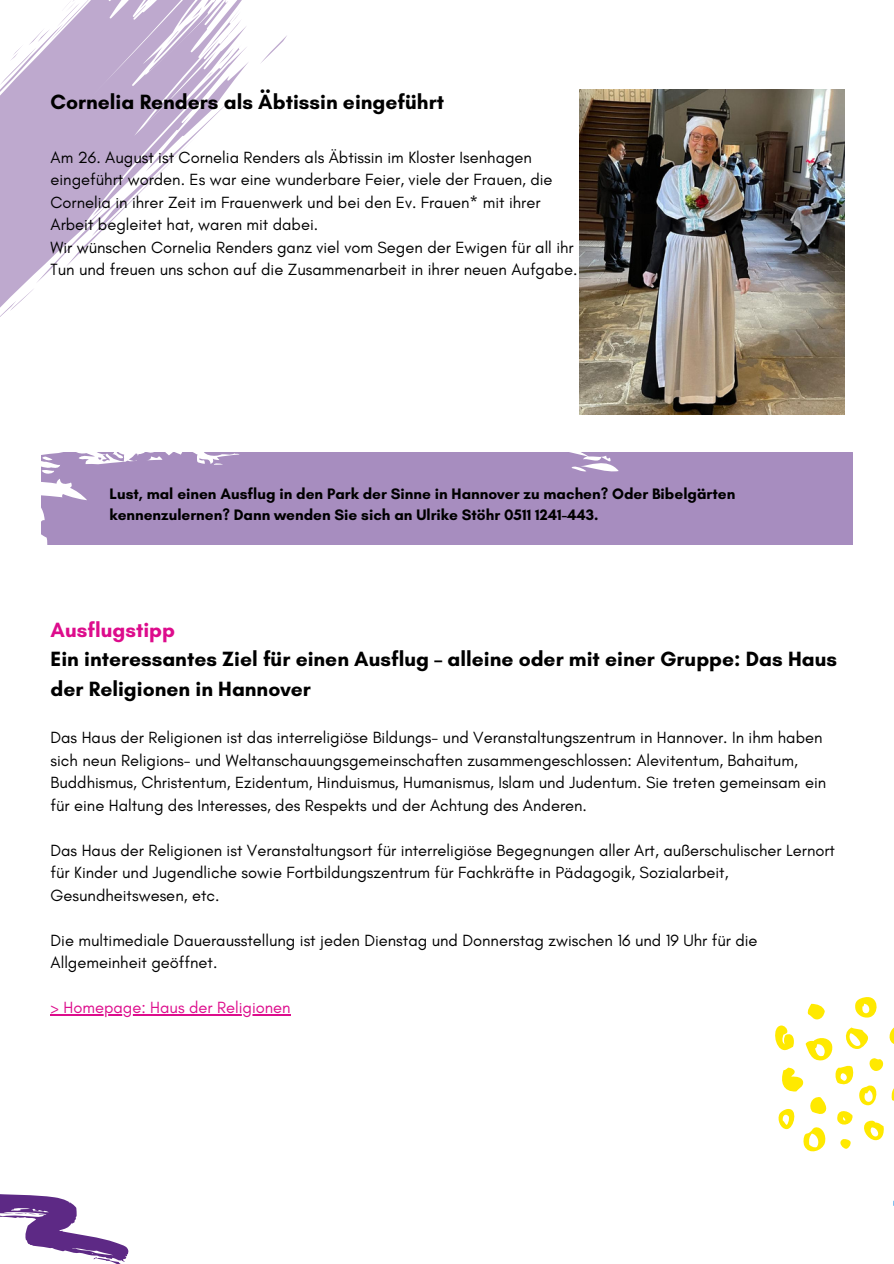
<style>
.page{position:relative;width:894px;height:1264px;background:#fff}
.page>*{position:absolute;margin:0;border:0;box-sizing:border-box;transform-origin:0 0}
.t1{font:700 21px/29.2px "Glacial Indifference";color:#000}
.t2{font:700 21px "Glacial Indifference";color:#dd0c8c}
.t3{font:16.5px/22.5px "Glacial Indifference";color:#000}
.t4{font:16.5px "Glacial Indifference";color:#dd0c8c}
.t5{font:700 15.45px/21.1px "Glacial Indifference";color:#000}
</style>
<div class="page">
<svg style="left:0;top:0;width:287px;height:317px"></svg>
<svg style="left:775px;top:997px;width:119px;height:154px"></svg>
<svg style="left:0;top:1194px;width:129px;height:69px"></svg>
<img style="left:579px;top:89px;width:265px;height:326px">
<div style="left:41px;top:453px;width:811px;height:91px;background:#a78dbf"></div>
<hr style="left:50px;top:1014px;width:240px;height:1px;background:#dd0c8c">
<p class="t1" style="left:50px;top:87px;width:395px">Cornelia Renders als Äbtissin eingeführt</p>
<p class="t3" style="left:50px;top:146px;width:503px">Am 26. August ist Cornelia Renders als Äbtissin im Kloster Isenhagen eingeführt worden. Es war eine wunderbare Feier, viele der Frauen, die Cornelia in ihrer Zeit im Frauenwerk und bei den Ev. Frauen* mit ihrer Arbeit begleitet hat, waren mit dabei.</p>
<p class="t3" style="left:50px;top:236px;width:528px">Wir wünschen Cornelia Renders ganz viel vom Segen der Ewigen für all ihr<br>Tun und freuen uns schon auf die Zusammenarbeit in ihrer neuen Aufgabe.</p>
<p class="t5" style="left:110px;top:483px;width:627px">Lust, mal einen Ausflug in den Park der Sinne in Hannover zu machen? Oder Bibelgärten kennenzulernen? Dann wenden Sie sich an Ulrike Stöhr 0511 1241-443.</p>
<p class="t2" style="left:50px;top:617px;width:126px">Ausflugstipp</p>
<p class="t1" style="left:50px;top:644px;width:787px">Ein interessantes Ziel für einen Ausflug – alleine oder mit einer Gruppe: Das Haus der Religionen in Hannover</p>
<p class="t3" style="left:50px;top:726px;width:777px">Das Haus der Religionen ist das interreligiöse Bildungs- und Veranstaltungszentrum in Hannover. In ihm haben sich neun Religions- und Weltanschauungsgemeinschaften zusammengeschlossen: Alevitentum, Bahaitum, Buddhismus, Christentum, Ezidentum, Hinduismus, Humanismus, Islam und Judentum. Sie treten gemeinsam ein für eine Haltung des Interesses, des Respekts und der Achtung des Anderen.</p>
<p class="t3" style="left:50px;top:838px;width:785px">Das Haus der Religionen ist Veranstaltungsort für interreligiöse Begegnungen aller Art, außerschulischer Lernort für Kinder und Jugendliche sowie Fortbildungszentrum für Fachkräfte in Pädagogik, Sozialarbeit,<br>Gesundheitswesen, etc.</p>
<p class="t3" style="left:50px;top:928px;width:708px">Die multimediale Dauerausstellung ist jeden Dienstag und Donnerstag zwischen 16 und 19 Uhr für die<br>Allgemeinheit geöffnet.</p>
<p class="t4" style="left:50px;top:997px;width:241px">&gt; Homepage: Haus der Religionen</p>
</div>
